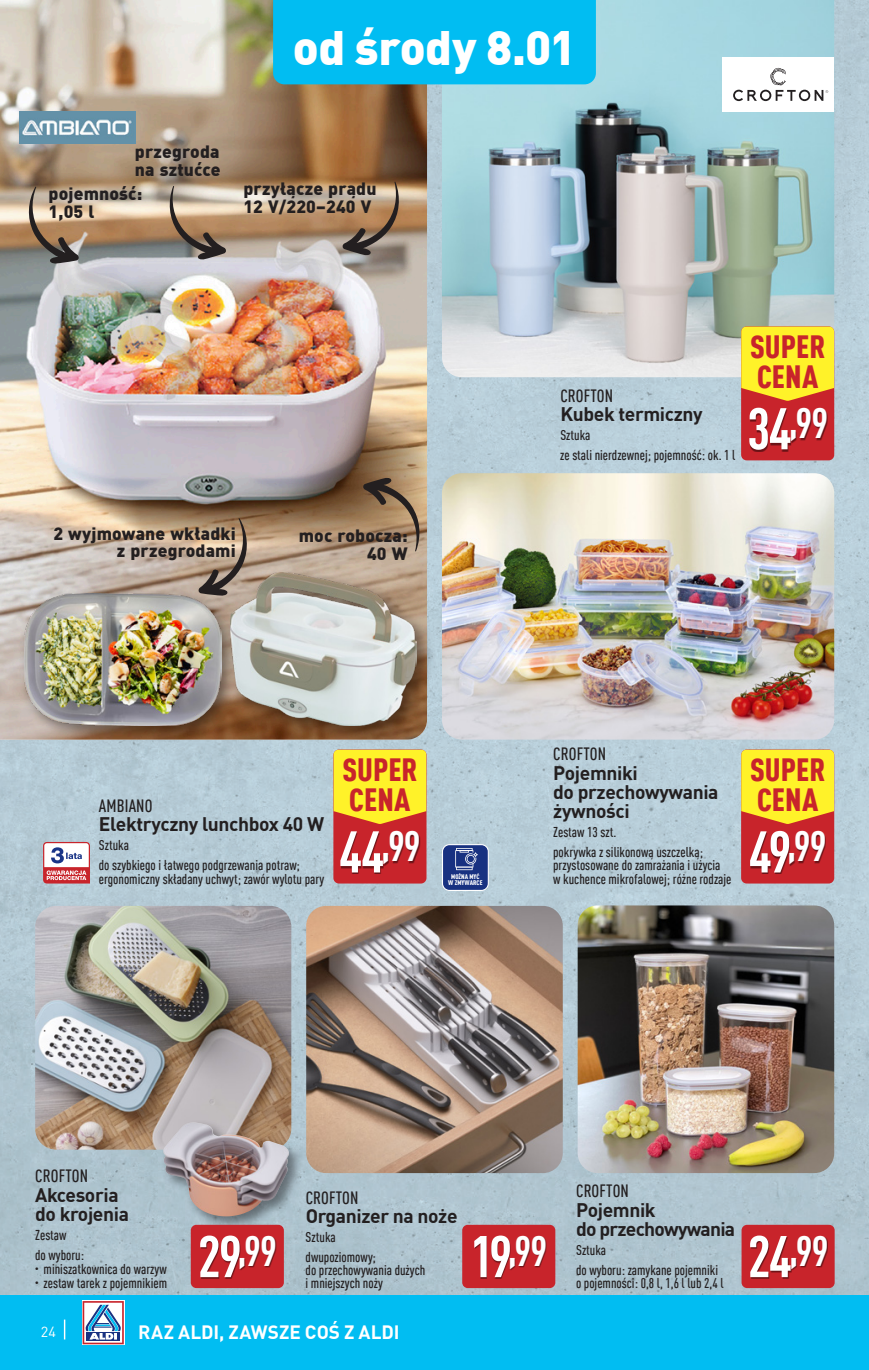
<style>
.page{position:relative;width:869px;height:1370px;background:#fff}
.page>*{position:absolute;margin:0;border:0;box-sizing:border-box;transform-origin:0 0}
.t1{font:700 condensed 57.75px "DIN Pro";letter-spacing:-.035em;color:#fff}
.t2{font:900 47.25px "DIN Pro";letter-spacing:-.01em;color:#fff}
.t3{font:700 condensed 42px "DIN Pro";color:#fff}
.t4{font:900 condensed 31.5px/29.9px "DIN Pro";color:#c8242b}
.t5{font:700 19.25px/19.2px "DIN Pro";letter-spacing:-.02em;color:#231f20}
.t6{font:700 19.25px/19.2px "DIN Pro";letter-spacing:-.04em;color:#231f20}
.t7{font:700 18.9px "DIN Pro";letter-spacing:.005em;color:#fff}
.t8{font:900 17.5px/17.5px "DIN Pro";letter-spacing:.01em;color:#231f20}
.t9{font:500 condensed 17.5px "DIN Pro";letter-spacing:.01em;color:#231f20}
.t10{font:14.35px "DIN Pro";color:#fff}
.t11{font:500 condensed 14px/20.1px "DIN Pro";color:#231f20}
.t12{font:900 condensed 6.65px/6.6px "DIN Pro";letter-spacing:.01em;color:#fff;text-align:center}
.s1{font-size:40.25px}
</style>
<div class="page">
<img style="left:0;top:0;width:868px;height:1295px">
<img style="left:577px;top:905px;width:256px;height:267px">
<img style="left:35px;top:905px;width:256px;height:244px">
<div style="left:160px;top:1118px;width:143px;height:112px;background:#231f20;opacity:.5"></div>
<img style="left:163px;top:1122px;width:126px;height:94px">
<img style="left:306px;top:905px;width:256px;height:267px">
<img style="left:441px;top:0;width:392px;height:377px">
<img style="left:441px;top:473px;width:392px;height:266px">
<img style="left:0;top:0;width:427px;height:739px">
<div style="left:19px;top:587px;width:219px;height:155px;background:#231f20;opacity:.5"></div>
<img style="left:25px;top:593px;width:196px;height:132px">
<div style="left:224px;top:565px;width:212px;height:179px;background:#231f20;opacity:.5"></div>
<img style="left:230px;top:572px;width:186px;height:153px">
<div style="left:462px;top:1224px;width:93px;height:63px;background:#c8242b;border-radius:6px"></div>
<div style="left:475px;top:1236px;width:71px;height:42px;background:#231f20;opacity:.55"></div>
<div style="left:191px;top:1224px;width:93px;height:63px;background:#c8242b;border-radius:6px"></div>
<div style="left:201px;top:1236px;width:75px;height:42px;background:#231f20;opacity:.55"></div>
<div style="left:741px;top:1224px;width:93px;height:63px;background:#c8242b;border-radius:6px"></div>
<div style="left:750px;top:1236px;width:77px;height:42px;background:#231f20;opacity:.55"></div>
<svg style="left:341px;top:181px;width:60px;height:75px;background:#9d8268"></svg>
<svg style="left:167px;top:186px;width:60px;height:74px;background:#a4927e"></svg>
<svg style="left:362px;top:477px;width:59px;height:74px;background:#95795e"></svg>
<svg style="left:27px;top:186px;width:52px;height:78px;background:#a28e78"></svg>
<div style="left:722px;top:57px;width:111px;height:55px;background:#fff"></div>
<svg style="left:733px;top:67px;width:94px;height:34px"></svg>
<img style="left:20px;top:112px;width:115px;height:32px">
<svg style="left:198px;top:518px;width:51px;height:78px;background:#a48e79"></svg>
<div style="left:442px;top:844px;width:46px;height:46px;background:#183181;border-radius:7px"></div>
<div style="left:441px;top:844px;width:47px;height:46px;border:1px solid #fff;border-radius:7px"></div>
<hr style="left:456px;top:847px;width:16px;height:3px;background:#fff">
<svg style="left:456px;top:866px;width:16px;height:4px"></svg>
<svg style="left:455px;top:848px;width:22px;height:21px"></svg>
<svg style="left:43px;top:841px;width:47px;height:42px"></svg>
<div style="left:740px;top:326px;width:93px;height:134px;background:#c8242b;border-radius:6px"></div>
<svg style="left:740px;top:326px;width:93px;height:75px;background:#f8de2b"></svg>
<div style="left:749px;top:409px;width:78px;height:42px;background:#231f20;opacity:.55"></div>
<div style="left:740px;top:749px;width:93px;height:134px;background:#c8242b;border-radius:6px"></div>
<svg style="left:740px;top:749px;width:93px;height:75px;background:#f8de2c"></svg>
<div style="left:750px;top:832px;width:75px;height:41px;background:#231f20;opacity:.55"></div>
<div style="left:333px;top:749px;width:93px;height:134px;background:#c8242b;border-radius:6px"></div>
<svg style="left:333px;top:749px;width:93px;height:75px;background:#f9de2a"></svg>
<div style="left:341px;top:832px;width:79px;height:41px;background:#231f20;opacity:.55"></div>
<img style="left:868px;top:0;width:1px;height:460px">
<div style="left:273px;top:0;width:322px;height:84px;background:#01bdf2"></div>
<div style="left:0;top:1295px;width:868px;height:74px;background:#01bdf2"></div>
<svg style="left:82px;top:1300px;width:42px;height:44px"></svg>
<svg style="left:83px;top:1300px;width:41px;height:43px;background:#a8adc6"></svg>
<svg style="left:64px;top:1319px;width:1px;height:20px"></svg>
<hr style="left:868px;top:1295px;width:1px;height:74px;background:#01bdf2">
<h2 class="t2" style="left:293px;top:10px;width:284px">od środy 8.01</h2>
<p class="t8" style="left:135px;top:142px;width:87px">przegroda na sztućce</p>
<p class="t8" style="left:48px;top:184px;width:95px">pojemność:<br>1,05 l</p>
<p class="t8" style="left:243px;top:179px;width:135px">przyłącze prądu<br>12 V/220–240 V</p>
<p class="t8" style="left:53px;top:523px;width:184px;text-align:right">2 wyjmowane wkładki z przegrodami</p>
<p class="t8" style="left:298px;top:525px;width:110px;text-align:right">moc robocza:<br>40 W</p>
<p class="t9" style="left:560px;top:383px;width:54px">CROFTON</p>
<h3 class="t5" style="left:560px;top:403px;width:144px">Kubek termiczny</h3>
<p class="t11" style="left:560px;top:424px;width:176px">Sztuka<br>ze stali nierdzewnej; pojemność: ok. 1 l</p>
<h3 class="t4" style="left:749px;top:329px;width:77px">SUPER<br>CENA</h3>
<h1 class="t1" style="left:746px;top:386px;width:83px">34<sup>,</sup><sup>99</sup></h1>
<p class="t9" style="left:99px;top:793px;width:55px">AMBIANO</p>
<h3 class="t5" style="left:99px;top:813px;width:226px">Elektryczny lunchbox 40 W</h3>
<p class="t11" style="left:99px;top:834px;width:202px">Sztuka<br>do szybkiego i łatwego podgrzewania potraw;</p>
<p class="t11" style="left:99px;top:867px;width:227px">ergonomiczny składany uchwyt; zawór wylotu pary</p>
<h3 class="t4" style="left:342px;top:752px;width:77px">SUPER<br>CENA</h3>
<h1 class="t1" style="left:339px;top:809px;width:83px">44<sup>,</sup><sup>99</sup></h1>
<p class="t12" style="left:448px;top:872px;width:36px">MOŻNA MYĆ<br>W ZMYWARCE</p>
<p class="t9" style="left:553px;top:741px;width:54px">CROFTON</p>
<h3 class="t5" style="left:553px;top:761px;width:167px">Pojemniki<br>do przechowywania żywności</h3>
<p class="t11" style="left:553px;top:821px;width:151px">Zestaw 13 szt.<br>pokrywka z silikonową uszczelką;</p>
<p class="t11" style="left:553px;top:857px;width:180px;line-height:13.1px">przystosowane do zamrażania i użycia<br>w kuchence mikrofalowej; różne rodzaje</p>
<h3 class="t4" style="left:749px;top:752px;width:77px">SUPER<br>CENA</h3>
<h1 class="t1" style="left:748px;top:809px;width:79px">49<sup>,</sup><sup>99</sup></h1>
<p class="t9" style="left:35px;top:1163px;width:54px">CROFTON</p>
<h3 class="t5" style="left:35px;top:1183px;width:95px">Akcesoria do krojenia</h3>
<p class="t11" style="left:35px;top:1223px;width:50px">Zestaw<br>do wyboru:</p>
<p class="t11" style="left:35px;top:1257px;width:133px"><sup>•</sup> miniszatkownica do warzyw</p>
<p class="t11" style="left:35px;top:1271px;width:133px"><sup>•</sup> zestaw tarek z pojemnikiem</p>
<p class="t9" style="left:576px;top:1178px;width:54px">CROFTON</p>
<h3 class="t6" style="left:575px;top:1198px;width:161px">Pojemnik<br>do przechowywania</h3>
<p class="t11" style="left:575px;top:1238px;width:143px">Sztuka<br>do wyboru: zamykane pojemniki</p>
<p class="t11" style="left:575px;top:1271px;width:149px">o pojemności: 0,8 l, 1,6 l lub 2,4 l</p>
<p class="t9" style="left:305px;top:1184px;width:54px">CROFTON</p>
<h3 class="t5" style="left:305px;top:1204px;width:153px">Organizer na noże</h3>
<p class="t11" style="left:305px;top:1225px;width:72px">Sztuka dwupoziomowy;</p>
<p class="t11" style="left:305px;top:1262px;width:121px;line-height:13.1px">do przechowywania dużych i mniejszych noży</p>
<h1 class="t1" style="left:197px;top:1213px;width:81px">29<sup>,</sup><sup>99</sup></h1>
<h3 class="t3" style="left:508px;top:1219px;width:41px"><span class="s1">,</span>99</h3>
<h1 class="t1" style="left:747px;top:1213px;width:82px">24<sup>,</sup><sup>99</sup></h1>
<h1 class="t1" style="left:470px;top:1213px;width:43px">19</h1>
<p class="t10" style="left:41px;top:1320px;width:17px">16</p>
<h3 class="t7" style="left:138px;top:1317px;width:263px">RAZ ALDI, ZAWSZE COŚ Z ALDI</h3>
<p class="t10" style="left:41px;top:1320px;width:17px">24</p>
</div>
